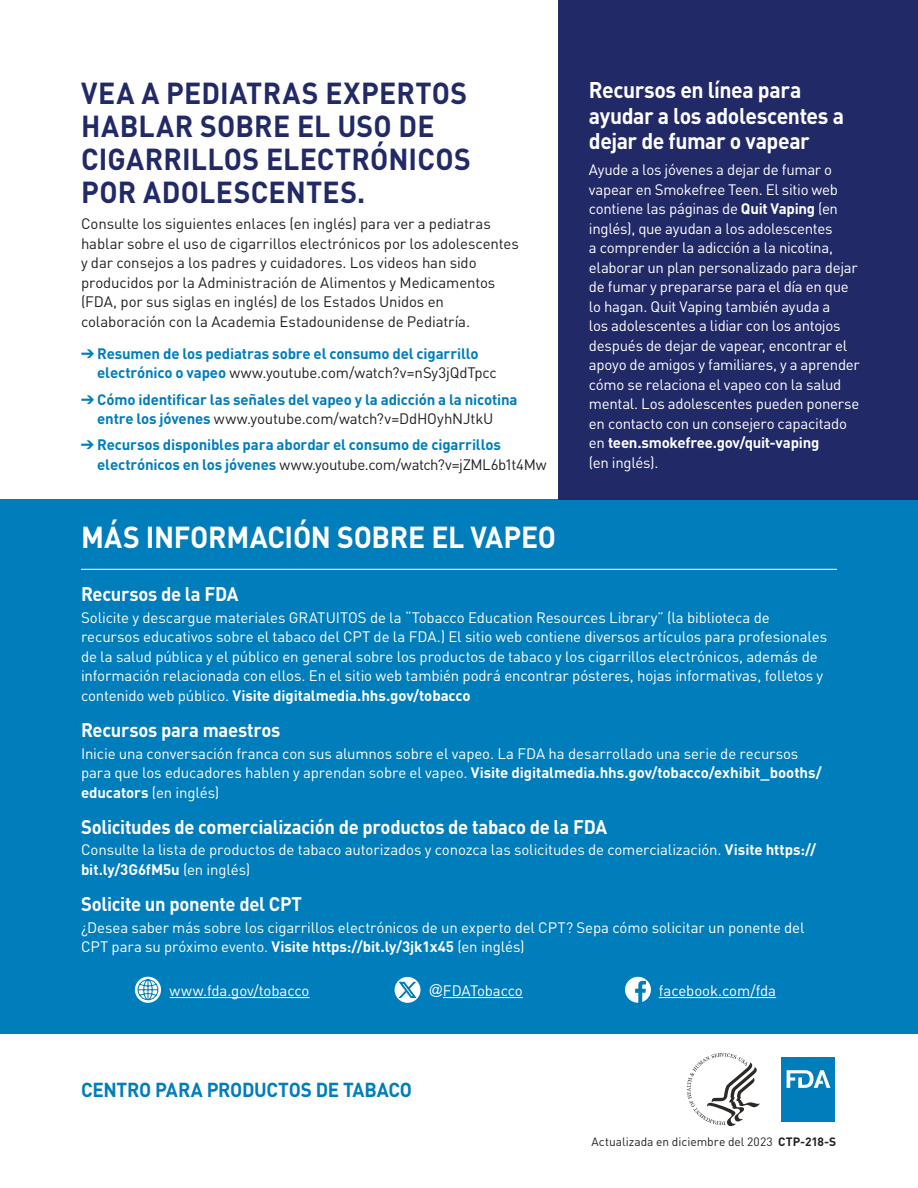
<style>
.page{position:relative;width:918px;height:1188px;background:#fff}
.page>*{position:absolute;margin:0;border:0;box-sizing:border-box;transform-origin:0 0}
.t1{font:700 30px/33px "DIN Pro";letter-spacing:.01em;color:#212a67;scale:.94 1}
.t2{font:700 30px "DIN Pro";letter-spacing:-.01em;color:#fff;scale:.94 1}
.t3{font:700 22.5px/25.5px "DIN Pro";letter-spacing:-.02em;color:#fff;scale:.94 1}
.t4{font:700 19.95px "DIN Pro";letter-spacing:-.015em;color:#007dbb;scale:.94 1}
.t5{font:700 19.5px "DIN Pro";letter-spacing:-.015em;color:#fff;scale:.94 1}
.t6{font:15px/19.5px "DIN Pro";letter-spacing:-.01em;color:#fff}
.t7{font:700 15px/19.5px "DIN Pro";letter-spacing:-.01em;color:#007dbb}
.t8{font:15px/19.5px "DIN Pro";letter-spacing:-.01em;color:#231f20}
.t9{font:12px "DIN Pro";color:#231f20}
.s1{font-weight:400;color:#231f20}
.s2{font-weight:700}
.s3{font-family:"Arial";font-size:13.5px}
</style>
<div class="page">
<div style="left:0;top:499px;width:918px;height:535px;background:#007dbb"></div>
<div style="left:558px;top:0;width:360px;height:499px;background:#212a67"></div>
<div style="left:781px;top:1058px;width:54px;height:64px;background:#007dbb"></div>
<svg style="left:787px;top:1070px;width:43px;height:18px"></svg>
<svg style="left:687px;top:1053px;width:73px;height:74px"></svg>
<hr style="left:81px;top:569px;width:756px;height:1px;background:#fff">
<hr style="left:170px;top:997px;width:140px;height:1px;background:#fff">
<svg style="left:625px;top:977px;width:26px;height:26px"></svg>
<svg style="left:135px;top:977px;width:26px;height:26px"></svg>
<svg style="left:137px;top:979px;width:22px;height:21px"></svg>
<hr style="left:443px;top:997px;width:80px;height:1px;background:#fff">
<hr style="left:659px;top:997px;width:117px;height:1px;background:#fff">
<div style="left:395px;top:977px;width:25px;height:26px;background:#fff;border-radius:50%"></div>
<svg style="left:399px;top:982px;width:17px;height:16px"></svg>
<h3 class="t1" style="left:81px;top:73px;width:416px">VEA A PEDIATRAS EXPERTOS<br>HABLAR SOBRE EL USO DE<br>CIGARRILLOS ELECTRÓNICOS<br>POR ADOLESCENTES.</h3>
<p class="t8" style="left:81px;top:213px;width:439px">Consulte los siguientes enlaces (en inglés) para ver a pediatras hablar sobre el uso de cigarrillos electrónicos por los adolescentes y dar consejos a los padres y cuidadores. Los videos han sido producidos por la Administración de Alimentos y Medicamentos (FDA, por sus siglas en inglés) de los Estados Unidos en colaboración con la Academia Estadounidense de Pediatría.</p>
<p class="t7" style="left:97px;top:342px;width:401px;text-indent:-16px">➔ Resumen de los pediatras sobre el consumo del cigarrillo electrónico o vapeo <span class="s1">www.youtube.com/watch?v=nSy3jQdTpcc</span></p>
<p class="t7" style="left:81px;top:388px;width:438px;text-align:center">➔ Cómo identificar las señales del vapeo y la adicción a la nicotina entre los jóvenes <span class="s1">www.youtube.com/watch?v=DdHOyhNJtkU</span></p>
<p class="t7" style="left:97px;top:433px;width:451px;text-indent:-16px">➔ Recursos disponibles para abordar el consumo de cigarrillos electrónicos en los jóvenes <span class="s1">www.youtube.com/watch?v=jZML6b1t4Mw</span></p>
<h4 class="t3" style="left:589px;top:75px;width:273px">Recursos en línea para ayudar a los adolescentes a dejar de fumar o vapear</h4>
<p class="t6" style="left:589px;top:159px;width:272px">Ayude a los jóvenes a dejar de fumar o vapear en Smokefree Teen. El sitio web contiene las páginas de <span class="s2">Quit Vaping</span> (en inglés), que ayudan a los adolescentes<br>a comprender la adicción a la nicotina, elaborar un plan personalizado para dejar de fumar y prepararse para el día en que lo hagan. Quit Vaping también ayuda a<br>los adolescentes a lidiar con los antojos después de dejar de vapear, encontrar el apoyo de amigos y familiares, y a aprender cómo se relaciona el vapeo con la salud mental. Los adolescentes pueden ponerse en contacto con un consejero capacitado en <span class="s2">teen.smokefree.gov/quit-vaping<br></span>(en inglés).</p>
<h3 class="t2" style="left:81px;top:513px;width:507px">MÁS INFORMACIÓN SOBRE EL VAPEO</h3>
<h4 class="t5" style="left:81px;top:578px;width:169px">Recursos de la FDA</h4>
<p class="t6" style="left:81px;top:606px;width:748px">Solicite y descargue materiales GRATUITOS de la “Tobacco Education Resources Library” (la biblioteca de recursos educativos sobre el tabaco del CPT de la FDA.) El sitio web contiene diversos artículos para profesionales de la salud pública y el público en general sobre los productos de tabaco y los cigarrillos electrónicos, además de información relacionada con ellos. En el sitio web también podrá encontrar pósteres, hojas informativas, folletos y contenido web público. <span class="s2">Visite digitalmedia.hhs.gov/tobacco</span></p>
<h4 class="t5" style="left:81px;top:714px;width:214px">Recursos para maestros</h4>
<p class="t6" style="left:81px;top:742px;width:742px">Inicie una conversación franca con sus alumnos sobre el vapeo. La FDA ha desarrollado una serie de recursos para que los educadores hablen y aprendan sobre el vapeo. <span class="s2">Visite digitalmedia.hhs.gov/tobacco/exhibit_booths/ educators</span> (en inglés)</p>
<h4 class="t5" style="left:81px;top:811px;width:561px">Solicitudes de comercialización de productos de tabaco de la FDA</h4>
<p class="t6" style="left:81px;top:839px;width:737px">Consulte la lista de productos de tabaco autorizados y conozca las solicitudes de comercialización. <span class="s2">Visite https:// bit.ly/3G6fM5u</span> (en inglés)</p>
<h4 class="t5" style="left:81px;top:888px;width:237px">Solicite un ponente del CPT</h4>
<p class="t6" style="left:81px;top:916px;width:725px">¿Desea saber más sobre los cigarrillos electrónicos de un experto del CPT? Sepa cómo solicitar un ponente del<br>CPT para su próximo evento. <span class="s2">Visite https://bit.ly/3jk1x45</span> (en inglés)</p>
<p class="t6" style="left:170px;top:979px;width:141px">www.fda.gov/tobacco</p>
<p class="t6" style="left:429px;top:979px;width:95px"><span class="s3">@</span>FDATobacco</p>
<p class="t6" style="left:659px;top:979px;width:119px">facebook.com/fda</p>
<h3 class="t4" style="left:81px;top:1073px;width:354px">CENTRO PARA PRODUCTOS DE TABACO</h3>
<p class="t9" style="left:591px;top:1133px;width:246px">Actualizada en diciembre del 2023 <span class="s2">CTP-218-S</span></p>
</div>
